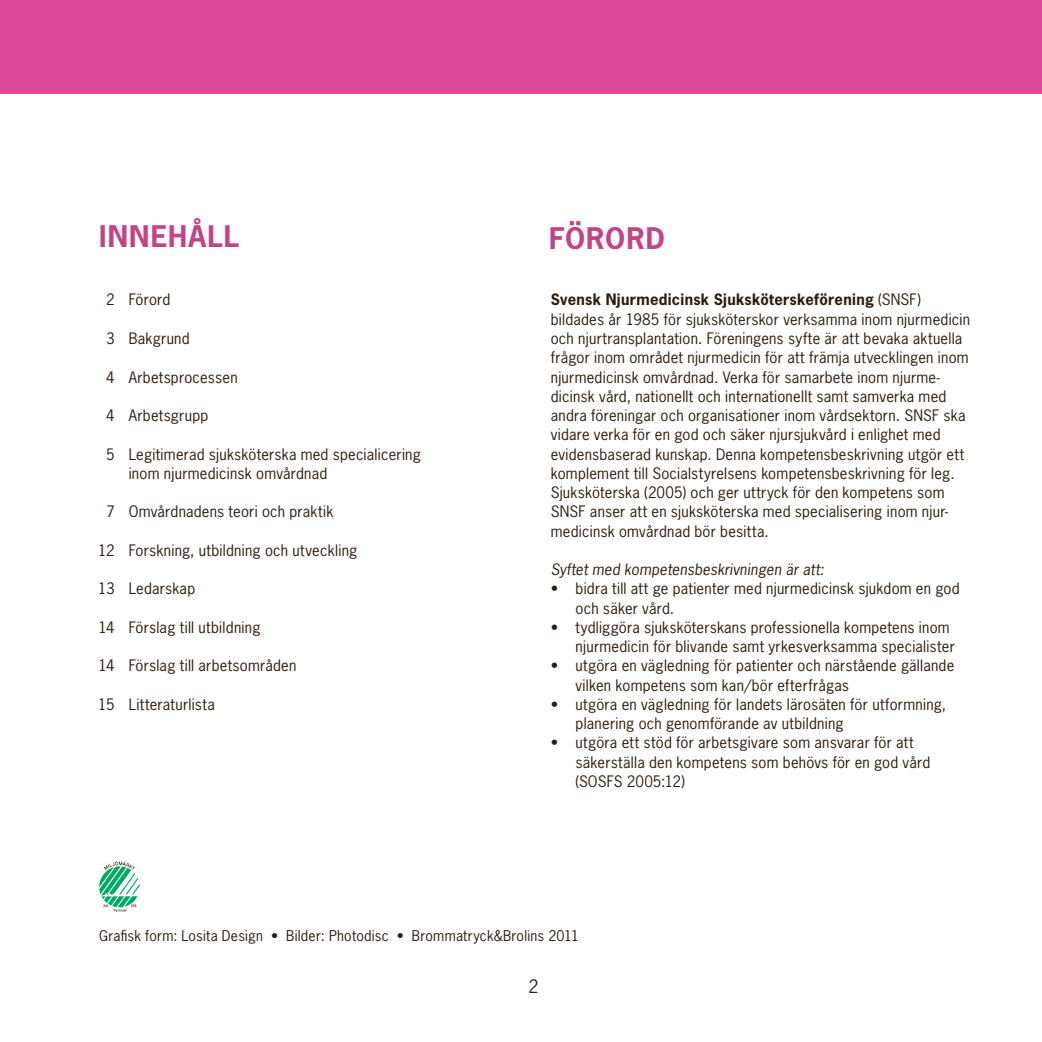
<style>
.page{position:relative;width:1042px;height:1042px;background:#fff}
.page>*{position:absolute;margin:0;border:0;box-sizing:border-box;transform-origin:0 0}
.t1{font:700 28px "News Gothic Std";letter-spacing:.035em;color:#c24487}
.t2{font:17.5px "News Gothic Std";color:#2c1d0d}
.t3{font:14.88px/19.2px "News Gothic Std";letter-spacing:.015em;color:#2c1d0d}
.t4{font:italic 14.88px "News Gothic Std";letter-spacing:.01em;color:#2c1d0d}
.t5{font:14px "News Gothic Std";letter-spacing:.015em;color:#2c1d0d}
.s1{font-weight:700}
</style>
<div class="page">
<div style="left:0;top:0;width:1042px;height:94px;background:#dd4a9a"></div>
<svg style="left:99px;top:861px;width:41px;height:51px"></svg>
<h1 class="t1" style="left:99px;top:218px;width:142px">Innehåll</h1>
<h1 class="t1" style="left:549px;top:220px;width:117px">Förord</h1>
<p class="t3" style="left:106px;top:290px;width:66px">2 Förord</p>
<p class="t3" style="left:106px;top:329px;width:85px">3 Bakgrund</p>
<p class="t3" style="left:106px;top:367px;width:133px">4 Arbetsprocessen</p>
<p class="t3" style="left:106px;top:406px;width:104px">4 Arbetsgrupp</p>
<p class="t3" style="left:129px;top:444px;width:294px;text-indent:-23px">5 Legitimerad sjuksköterska med specialicering inom njurmedicinsk omvårdnad</p>
<p class="t3" style="left:106px;top:502px;width:229px">7 Omvårdnadens teori och praktik</p>
<p class="t3" style="left:98px;top:540px;width:261px">12 Forskning, utbildning och utveckling</p>
<p class="t3" style="left:98px;top:579px;width:98px">13 Ledarskap</p>
<p class="t3" style="left:99px;top:617px;width:163px">14 Förslag till utbildning</p>
<p class="t3" style="left:99px;top:656px;width:199px">14 Förslag till arbetsområden</p>
<p class="t3" style="left:98px;top:694px;width:118px">15 Litteraturlista</p>
<p class="t3" style="left:551px;top:290px;width:421px"><span class="s1">Svensk Njurmedicinsk Sjuksköterskeförening</span> (SNSF) bildades år 1985 för sjuksköterskor verksamma inom njurmedicin och njurtransplantation. Föreningens syfte är att bevaka aktuella frågor inom området njurmedicin för att främja utvecklingen inom njurmedicinsk omvårdnad. Verka för samarbete inom njurme&shy;dicinsk vård, nationellt och internationellt samt samverka med andra föreningar och organisationer inom vårdsektorn. SNSF ska vidare verka för en god och säker njursjukvård i enlighet med evidensbaserad kunskap. Denna kompetensbeskrivning utgör ett komplement till Socialstyrelsens kompetensbeskrivning för leg.<br>Sjuksköterska (2005) och ger uttryck för den kompetens som SNSF anser att en sjuksköterska med specialisering inom njur&shy;medicinsk omvårdnad bör besitta.</p>
<p class="t4" style="left:551px;top:560px;width:275px">Syftet med kompetensbeskrivningen är att:</p>
<p class="t3" style="left:575px;top:579px;width:385px;text-indent:-25px">• bidra till att ge patienter med njurmedicinsk sjukdom en god och säker vård.</p>
<p class="t3" style="left:575px;top:617px;width:381px;text-indent:-25px">• tydliggöra sjuksköterskans professionella kompetens inom njurmedicin för blivande samt yrkesverksamma specialister</p>
<p class="t3" style="left:575px;top:656px;width:380px;text-indent:-25px">• utgöra en vägledning för patienter och närstående gällande vilken kompetens som kan/bör efterfrågas</p>
<p class="t3" style="left:575px;top:694px;width:372px;text-indent:-25px">• utgöra en vägledning för landets lärosäten för utformning, planering och genomförande av utbildning</p>
<p class="t3" style="left:575px;top:733px;width:356px;text-indent:-25px">• utgöra ett stöd för arbetsgivare som ansvarar för att säkerställa den kompetens som behövs för en god vård (SOSFS 2005:12)</p>
<p class="t5" style="left:99px;top:926px;width:481px">Grafisk form: Losita Design • Bilder: Photodisc • Brommatryck&amp;Brolins 2011</p>
<p class="t2" style="left:528px;top:975px;width:12px">2</p>
</div>
